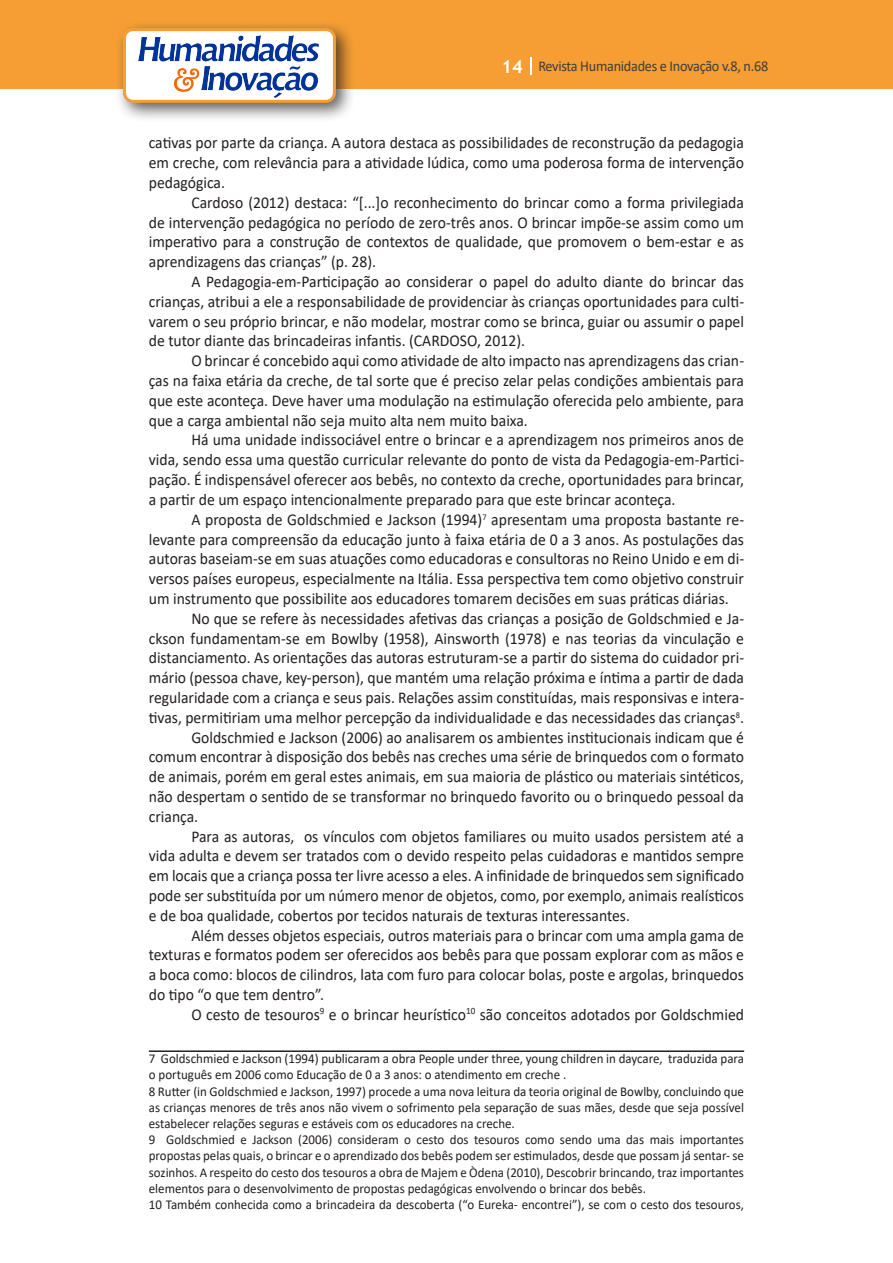
<style>
.page{position:relative;width:893px;height:1263px;background:#fff}
.page>*{position:absolute;margin:0;border:0;box-sizing:border-box;transform-origin:0 0}
.Texto{font:16.5px/19.8px "Calibri";color:#231f20;text-align:justify;scale:.95 1}
.t1{font:15px "Calibri";letter-spacing:-.02em;color:#3e3e3f;scale:.95 1}
.Rodapé{font:13.5px/16.2px "Calibri";color:#231f20;text-align:justify;scale:.96 1}
.s1{font-family:"Trebuchet MS";font-weight:700;font-size:18px;color:#fff}
</style>
<div class="page">
<div style="left:0;top:0;width:893px;height:88px;background:#f69e34"></div>
<svg style="left:530px;top:57px;width:2px;height:18px"></svg>
<div style="left:115px;top:20px;width:241px;height:103px;background:#231f20;opacity:.75"></div>
<div style="left:125px;top:30px;width:209px;height:71px;background:#fff;border-radius:9px"></div>
<img style="left:138px;top:35px;width:181px;height:62px">
<div style="left:123px;top:28px;width:213px;height:75px;border:3px solid #f69e34;border-radius:9px"></div>
<hr style="left:149px;top:1050px;width:595px;height:2px;background:#231f20">
<p class="t1" style="left:501px;top:56px;width:282px"><span class="s1">14</span> Revista Humanidades e Inovação v.8, n.68</p>
<p class="Texto" style="left:149px;top:133px;width:628px">cativas por parte da criança. A autora destaca as possibilidades de reconstrução da pedagogia em creche, com relevância para a atividade lúdica, como uma poderosa forma de intervenção pedagógica.</p>
<p class="Texto" style="left:149px;top:192px;width:628px;text-indent:43px">Cardoso (2012) destaca: “[...]o reconhecimento do brincar como a forma privilegiada de intervenção pedagógica no período de zero-três anos. O brincar impõe-se assim como um imperativo para a construção de contextos de qualidade, que promovem o bem-estar e as aprendizagens das crianças” (p. 28).</p>
<p class="Texto" style="left:149px;top:271px;width:628px;text-indent:43px">A Pedagogia-em-Participação ao considerar o papel do adulto diante do brincar das crianças, atribui a ele a responsabilidade de providenciar às crianças oportunidades para culti&shy;varem o seu próprio brincar, e não modelar, mostrar como se brinca, guiar ou assumir o papel de tutor diante das brincadeiras infantis. (CARDOSO, 2012).</p>
<p class="Texto" style="left:149px;top:350px;width:628px;text-indent:43px">O brincar é concebido aqui como atividade de alto impacto nas aprendizagens das crian&shy;ças na faixa etária da creche, de tal sorte que é preciso zelar pelas condições ambientais para que este aconteça. Deve haver uma modulação na estimulação oferecida pelo ambiente, para que a carga ambiental não seja muito alta nem muito baixa.</p>
<p class="Texto" style="left:149px;top:430px;width:628px;text-indent:43px">Há uma unidade indissociável entre o brincar e a aprendizagem nos primeiros anos de vida, sendo essa uma questão curricular relevante do ponto de vista da Pedagogia-em-Partici&shy;pação. É indispensável oferecer aos bebês, no contexto da creche, oportunidades para brincar, a partir de um espaço intencionalmente preparado para que este brincar aconteça.</p>
<p class="Texto" style="left:149px;top:509px;width:628px;text-indent:43px">A proposta de Goldschmied e Jackson (1994)<sup>7</sup> apresentam uma proposta bastante re&shy;levante para compreensão da educação junto à faixa etária de 0 a 3 anos. As postulações das autoras baseiam-se em suas atuações como educadoras e consultoras no Reino Unido e em di&shy;versos países europeus, especialmente na Itália. Essa perspectiva tem como objetivo construir um instrumento que possibilite aos educadores tomarem decisões em suas práticas diárias.</p>
<p class="Texto" style="left:149px;top:608px;width:628px;text-indent:43px">No que se refere às necessidades afetivas das crianças a posição de Goldschmied e Ja&shy;ckson fundamentam-se em Bowlby (1958), Ainsworth (1978) e nas teorias da vinculação e distanciamento. As orientações das autoras estruturam-se a partir do sistema do cuidador pri&shy;mário (pessoa chave, key-person), que mantém uma relação próxima e íntima a partir de dada regularidade com a criança e seus pais. Relações assim constituídas, mais responsivas e intera&shy;tivas, permitiriam uma melhor percepção da individualidade e das necessidades das crianças<sup>8</sup>.</p>
<p class="Texto" style="left:149px;top:727px;width:628px;text-indent:43px">Goldschmied e Jackson (2006) ao analisarem os ambientes institucionais indicam que é comum encontrar à disposição dos bebês nas creches uma série de brinquedos com o formato de animais, porém em geral estes animais, em sua maioria de plástico ou materiais sintéticos, não despertam o sentido de se transformar no brinquedo favorito ou o brinquedo pessoal da criança.</p>
<p class="Texto" style="left:149px;top:826px;width:628px;text-indent:43px">Para as autoras, os vínculos com objetos familiares ou muito usados persistem até a vida adulta e devem ser tratados com o devido respeito pelas cuidadoras e mantidos sempre em locais que a criança possa ter livre acesso a eles. A infinidade de brinquedos sem significado pode ser substituída por um número menor de objetos, como, por exemplo, animais realísticos e de boa qualidade, cobertos por tecidos naturais de texturas interessantes.</p>
<p class="Texto" style="left:149px;top:925px;width:628px;text-indent:43px">Além desses objetos especiais, outros materiais para o brincar com uma ampla gama de texturas e formatos podem ser oferecidos aos bebês para que possam explorar com as mãos e a boca como: blocos de cilindros, lata com furo para colocar bolas, poste e argolas, brinquedos do tipo “o que tem dentro”.</p>
<p class="Texto" style="left:191px;top:1004px;width:583px">O cesto de tesouros<sup>9</sup> e o brincar heurístico<sup>10</sup> são conceitos adotados por Goldschmied</p>
<p class="Rodapé" style="left:149px;top:1050px;width:621px">7 Goldschmied e Jackson (1994) publicaram a obra People under three, young children in daycare, traduzida para o português em 2006 como Educação de 0 a 3 anos: o atendimento em creche .</p>
<p class="Rodapé" style="left:149px;top:1083px;width:621px">8 Rutter (in Goldschmied e Jackson, 1997) procede a uma nova leitura da teoria original de Bowlby, concluindo que as crianças menores de três anos não vivem o sofrimento pela separação de suas mães, desde que seja possível estabelecer relações seguras e estáveis com os educadores na creche.</p>
<p class="Rodapé" style="left:149px;top:1131px;width:621px">9 Goldschmied e Jackson (2006) consideram o cesto dos tesouros como sendo uma das mais importantes propostas pelas quais, o brincar e o aprendizado dos bebês podem ser estimulados, desde que possam já sentar- se sozinhos. A respeito do cesto dos tesouros a obra de Majem e Òdena (2010), Descobrir brincando, traz importantes elementos para o desenvolvimento de propostas pedagógicas envolvendo o brincar dos bebês.</p>
<p class="Rodapé" style="left:149px;top:1196px;width:621px">10 Também conhecida como a brincadeira da descoberta (“o Eureka- encontrei”), se com o cesto dos tesouros,</p>
</div>
